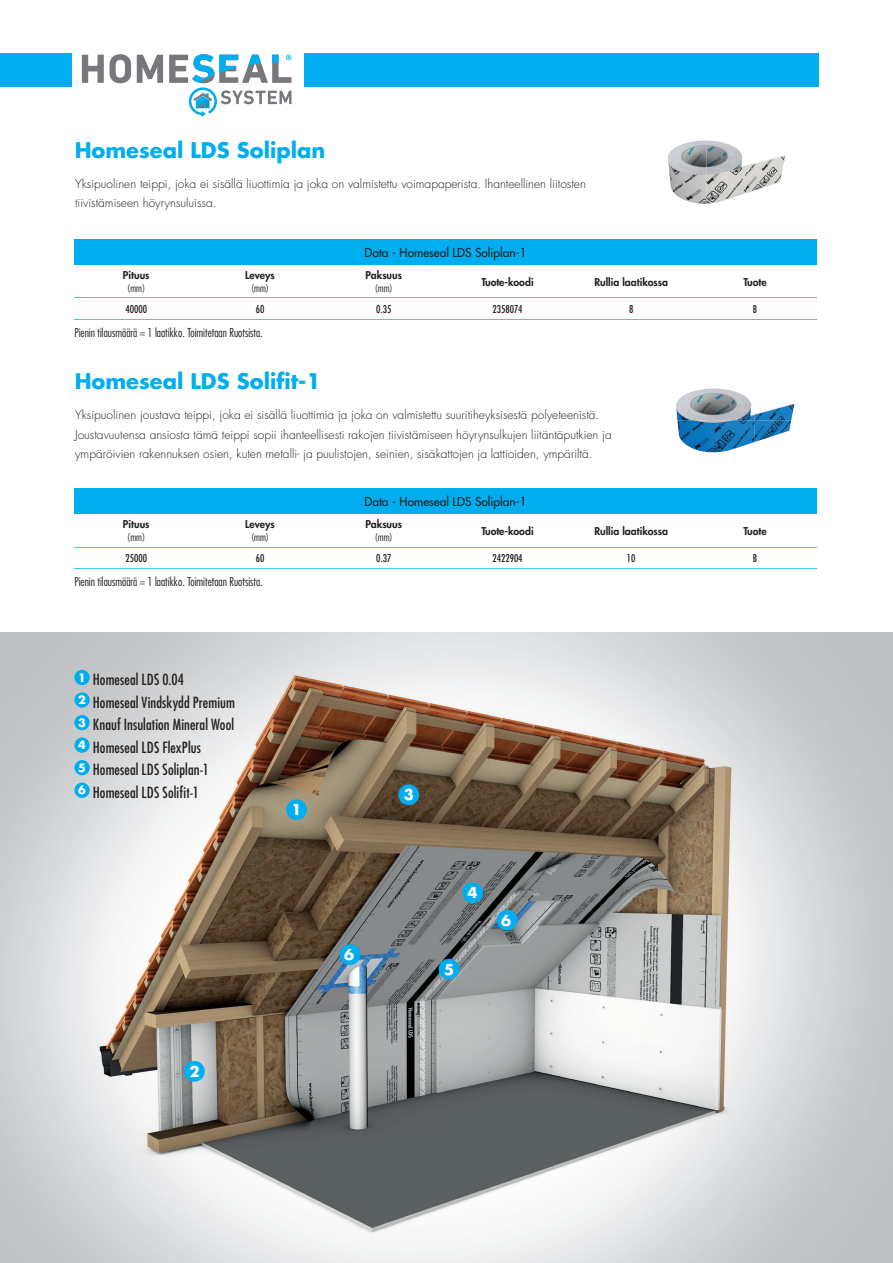
<style>
.page{position:relative;width:893px;height:1263px;background:#fff}
.page>*{position:absolute;margin:0;border:0;box-sizing:border-box;transform-origin:0 0}
.t1{font:700 21px "Futura Std";color:#00aeef}
.t2{font:condensed 15px/22.5px "Futura Std";letter-spacing:.005em;color:#231f20}
.t3{font:700 14.7px "Futura Std";color:#fff}
.t4{font:300 12px/19.5px "Futura Std";color:#231f20}
.t5{font:300 condensed 12px "Futura Std";color:#231f20}
.t6{font:500 12px "Futura Std";color:#231f20}
.t7{font:800 10.5px "Futura Std";color:#231f20}
.t8{font:condensed 10.5px "Futura Std";color:#231f20}
.t9{font:300 condensed 10.5px "Futura Std";color:#231f20}
</style>
<div class="page">
<img style="left:0;top:632px;width:893px;height:631px">
<div style="left:462px;top:882px;width:21px;height:21px;background:#00aeef;border-radius:50%"></div>
<div style="left:398px;top:784px;width:21px;height:21px;background:#00aeef;border-radius:50%"></div>
<div style="left:439px;top:959px;width:20px;height:20px;background:#00aeef;border-radius:50%"></div>
<div style="left:497px;top:910px;width:20px;height:20px;background:#00aeef;border-radius:50%"></div>
<div style="left:340px;top:944px;width:21px;height:21px;background:#00aeef;border-radius:50%"></div>
<div style="left:286px;top:799px;width:21px;height:21px;background:#00aeef;border-radius:50%"></div>
<div style="left:184px;top:1061px;width:21px;height:21px;background:#00aeef;border-radius:50%"></div>
<div style="left:74px;top:670px;width:16px;height:15px;background:#00aeef;border-radius:50%"></div>
<div style="left:74px;top:692px;width:16px;height:16px;background:#00aeef;border-radius:50%"></div>
<div style="left:74px;top:715px;width:16px;height:15px;background:#00aeef;border-radius:50%"></div>
<div style="left:74px;top:737px;width:16px;height:16px;background:#00aeef;border-radius:50%"></div>
<div style="left:74px;top:760px;width:16px;height:15px;background:#00aeef;border-radius:50%"></div>
<div style="left:74px;top:782px;width:16px;height:16px;background:#00aeef;border-radius:50%"></div>
<div style="left:74px;top:239px;width:743px;height:26px;background:#00aeef"></div>
<hr style="left:74px;top:297px;width:124px;height:1px;background:#40c7f4">
<hr style="left:198px;top:297px;width:124px;height:1px;background:#40c7f4">
<hr style="left:322px;top:297px;width:124px;height:1px;background:#40c7f4">
<hr style="left:446px;top:297px;width:123px;height:1px;background:#40c7f4">
<hr style="left:569px;top:297px;width:124px;height:1px;background:#40c7f4">
<hr style="left:693px;top:297px;width:124px;height:1px;background:#40c7f4">
<hr style="left:74px;top:319px;width:124px;height:1px;background:#40c7f4">
<hr style="left:198px;top:319px;width:124px;height:1px;background:#40c7f4">
<hr style="left:322px;top:319px;width:124px;height:1px;background:#40c7f4">
<hr style="left:446px;top:319px;width:123px;height:1px;background:#40c7f4">
<hr style="left:569px;top:319px;width:124px;height:1px;background:#40c7f4">
<hr style="left:693px;top:319px;width:124px;height:1px;background:#40c7f4">
<div style="left:0;top:53px;width:819px;height:33px;background:#00aeef"></div>
<div style="left:72px;top:51px;width:232px;height:43px;background:#fff"></div>
<svg style="left:82px;top:54px;width:209px;height:63px"></svg>
<img style="left:668px;top:140px;width:78px;height:64px">
<img style="left:746px;top:155px;width:39px;height:17px">
<img style="left:746px;top:172px;width:36px;height:21px">
<img style="left:676px;top:388px;width:79px;height:64px">
<img style="left:755px;top:404px;width:39px;height:16px">
<img style="left:755px;top:420px;width:36px;height:22px">
<div style="left:74px;top:488px;width:743px;height:26px;background:#00aeef"></div>
<hr style="left:74px;top:547px;width:124px;height:1px;background:#40c7f4">
<hr style="left:198px;top:547px;width:124px;height:1px;background:#40c7f4">
<hr style="left:322px;top:547px;width:124px;height:1px;background:#40c7f4">
<hr style="left:446px;top:547px;width:123px;height:1px;background:#40c7f4">
<hr style="left:569px;top:547px;width:124px;height:1px;background:#40c7f4">
<hr style="left:693px;top:547px;width:124px;height:1px;background:#40c7f4">
<hr style="left:74px;top:568px;width:124px;height:1px;background:#40c7f4">
<hr style="left:198px;top:568px;width:124px;height:1px;background:#40c7f4">
<hr style="left:322px;top:568px;width:124px;height:1px;background:#40c7f4">
<hr style="left:446px;top:568px;width:123px;height:1px;background:#40c7f4">
<hr style="left:569px;top:568px;width:124px;height:1px;background:#40c7f4">
<hr style="left:693px;top:568px;width:124px;height:1px;background:#40c7f4">
<h1 class="t1" style="left:75px;top:136px;width:252px">Homeseal LDS Soliplan</h1>
<p class="t4" style="left:75px;top:174px;width:512px">Yksipuolinen teippi, joka ei sisällä liuottimia ja joka on valmistettu voimapaperista. Ihanteellinen liitosten tiivistämiseen höyrynsuluissa.</p>
<p class="t6" style="left:364px;top:245px;width:164px">Data - Homeseal LDS Soliplan-1</p>
<p class="t7" style="left:123px;top:269px;width:28px">Pituus</p>
<p class="t9" style="left:127px;top:282px;width:20px">(mm)</p>
<p class="t7" style="left:365px;top:269px;width:38px">Paksuus</p>
<p class="t9" style="left:375px;top:282px;width:20px">(mm)</p>
<p class="t7" style="left:245px;top:269px;width:31px">Leveys</p>
<p class="t9" style="left:251px;top:282px;width:20px">(mm)</p>
<p class="t7" style="left:481px;top:275px;width:54px">Tuote-koodi</p>
<p class="t7" style="left:594px;top:275px;width:75px">Rullia laatikossa</p>
<p class="t7" style="left:743px;top:275px;width:25px">Tuote</p>
<p class="t8" style="left:125px;top:303px;width:23px">40000</p>
<p class="t8" style="left:256px;top:303px;width:10px">60</p>
<p class="t8" style="left:376px;top:303px;width:17px">0.35</p>
<p class="t8" style="left:492px;top:303px;width:32px">2358074</p>
<p class="t8" style="left:629px;top:303px;width:6px">8</p>
<p class="t8" style="left:753px;top:303px;width:6px">B</p>
<p class="t5" style="left:74px;top:325px;width:190px">Pienin tilausmäärä = 1 laatikko. Toimitetaan Ruotsista.</p>
<h1 class="t1" style="left:75px;top:368px;width:248px">Homeseal LDS Solifit-1</h1>
<p class="t4" style="left:75px;top:405px;width:538px">Yksipuolinen joustava teippi, joka ei sisällä liuottimia ja joka on valmistettu suuritiheyksisestä polyeteenistä.<br>Joustavuutensa ansiosta tämä teippi sopii ihanteellisesti rakojen tiivistämiseen höyrynsulkujen liitäntäputkien ja ympäröivien rakennuksen osien, kuten metalli- ja puulistojen, seinien, sisäkattojen ja lattioiden, ympäriltä.</p>
<p class="t6" style="left:364px;top:494px;width:164px">Data - Homeseal LDS Soliplan-1</p>
<p class="t7" style="left:123px;top:518px;width:28px">Pituus</p>
<p class="t9" style="left:127px;top:531px;width:20px">(mm)</p>
<p class="t7" style="left:365px;top:518px;width:38px">Paksuus</p>
<p class="t9" style="left:375px;top:531px;width:20px">(mm)</p>
<p class="t7" style="left:245px;top:518px;width:31px">Leveys</p>
<p class="t9" style="left:251px;top:531px;width:20px">(mm)</p>
<p class="t7" style="left:481px;top:524px;width:54px">Tuote-koodi</p>
<p class="t7" style="left:594px;top:524px;width:75px">Rullia laatikossa</p>
<p class="t7" style="left:743px;top:524px;width:25px">Tuote</p>
<p class="t8" style="left:125px;top:552px;width:23px">25000</p>
<p class="t8" style="left:256px;top:552px;width:10px">60</p>
<p class="t8" style="left:376px;top:552px;width:17px">0.37</p>
<p class="t8" style="left:492px;top:552px;width:32px">2422904</p>
<p class="t8" style="left:627px;top:552px;width:10px">10</p>
<p class="t8" style="left:753px;top:552px;width:6px">B</p>
<p class="t5" style="left:74px;top:574px;width:190px">Pienin tilausmäärä = 1 laatikko. Toimitetaan Ruotsista.</p>
<p class="t2" style="left:78px;top:668px;width:158px"><sup>1</sup> Homeseal LDS 0.04<br><sup>2</sup> Homeseal Vindskydd Premium<br><sup>3</sup> Knauf Insulation Mineral Wool<br><sup>4</sup> Homeseal LDS FlexPlus<br><sup>5</sup> Homeseal LDS Soliplan-1<br><sup>6</sup> Homeseal LDS Solifit-1</p>
<p class="t3" style="left:189px;top:1061px;width:12px">2</p>
<p class="t3" style="left:292px;top:800px;width:12px">1</p>
<p class="t3" style="left:344px;top:945px;width:12px">6</p>
<p class="t3" style="left:404px;top:785px;width:12px">3</p>
<p class="t3" style="left:468px;top:883px;width:12px">4</p>
<p class="t3" style="left:444px;top:959px;width:12px">5</p>
<p class="t3" style="left:501px;top:910px;width:12px">6</p>
</div>
